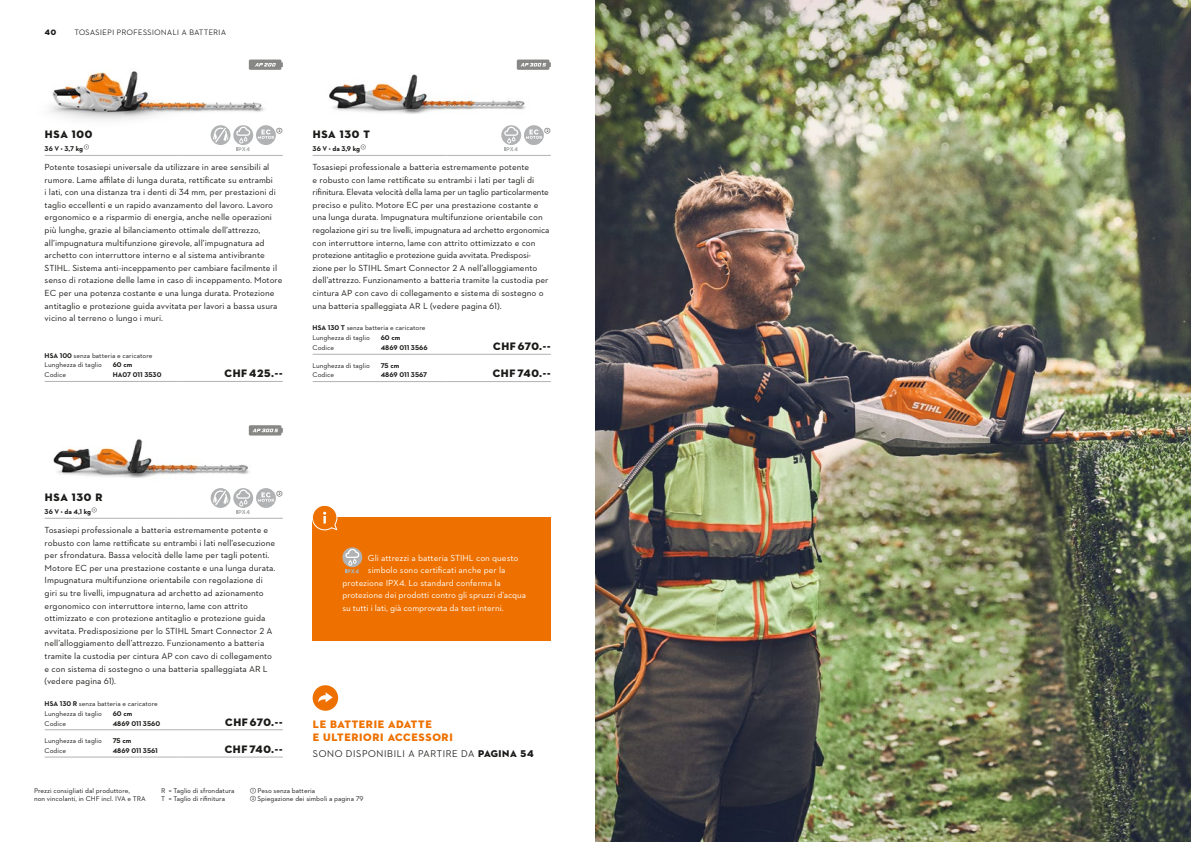
<style>
.page{position:relative;width:1191px;height:842px;background:#fff}
.page>*{position:absolute;margin:0;border:0;box-sizing:border-box;transform-origin:0 0}
.t1{font:11px "STIHL Contraface Display Titling";color:#1a1a18}
.t2{font:11px/12.1px "STIHL Contraface Display Titling";color:#ee7100}
.t3{font:500 10px "STIHL Contraface Display";color:#1a1a18}
.t4{font:9px/12.6px "STIHL Contraface Text";color:#1a1a18}
.t5{font:9px "STIHL Contraface Text";letter-spacing:-.01em;color:#fff}
.t6{font:500 8px "STIHL Contraface Display";letter-spacing:-.01em;color:#1a1a18}
.t7{font:8px "STIHL Contraface Display Titling";color:#1a1a18}
.t8{font:7px/8.4px "STIHL Contraface Text";color:#1a1a18}
.t9{font:700 7px "STIHL Contraface Text";color:#1a1a18}
.t10{font:500 7px "STIHL Contraface Display";color:#1a1a18}
.s1{font-weight:700}
.s2{font-family:"STIHL Contraface Display Titling";font-weight:400}
.s3{font-family:"STIHL Contraface Display";font-weight:500}
</style>
<div class="page">
<img style="left:49px;top:68px;width:216px;height:62px">
<img style="left:329px;top:74px;width:202px;height:52px">
<img style="left:53px;top:426px;width:206px;height:76px">
<svg style="left:313px;top:685px;width:25px;height:26px"></svg>
<svg style="left:249px;top:60px;width:34px;height:10px"></svg>
<hr style="left:45px;top:155px;width:134px;height:1px;background:#b1b2b3">
<hr style="left:179px;top:155px;width:104px;height:1px;background:#b1b2b3">
<hr style="left:45px;top:381px;width:134px;height:1px;background:#b1b2b3">
<hr style="left:179px;top:381px;width:104px;height:1px;background:#b1b2b3">
<svg style="left:211px;top:125px;width:19px;height:20px"></svg>
<svg style="left:213px;top:128px;width:15px;height:15px"></svg>
<svg style="left:233px;top:125px;width:20px;height:20px"></svg>
<svg style="left:236px;top:127px;width:14px;height:24px"></svg>
<div style="left:256px;top:125px;width:20px;height:20px;background:#b1b2b3;border-radius:50%"></div>
<svg style="left:258px;top:129px;width:16px;height:10px"></svg>
<svg style="left:517px;top:60px;width:34px;height:10px"></svg>
<hr style="left:313px;top:155px;width:133px;height:1px;background:#b1b2b3">
<hr style="left:446px;top:155px;width:105px;height:1px;background:#b1b2b3">
<hr style="left:313px;top:354px;width:133px;height:1px;background:#b1b2b3">
<hr style="left:446px;top:354px;width:105px;height:1px;background:#b1b2b3">
<hr style="left:313px;top:381px;width:133px;height:1px;background:#b1b2b3">
<hr style="left:446px;top:381px;width:105px;height:1px;background:#b1b2b3">
<svg style="left:501px;top:125px;width:20px;height:20px"></svg>
<svg style="left:504px;top:127px;width:14px;height:24px"></svg>
<div style="left:524px;top:125px;width:20px;height:20px;background:#b1b2b3;border-radius:50%"></div>
<svg style="left:526px;top:129px;width:16px;height:10px"></svg>
<svg style="left:249px;top:425px;width:34px;height:10px"></svg>
<hr style="left:45px;top:518px;width:134px;height:1px;background:#b1b2b3">
<hr style="left:179px;top:518px;width:104px;height:1px;background:#b1b2b3">
<hr style="left:45px;top:729px;width:134px;height:1px;background:#b1b2b3">
<hr style="left:179px;top:729px;width:104px;height:1px;background:#b1b2b3">
<hr style="left:45px;top:757px;width:134px;height:1px;background:#b1b2b3">
<hr style="left:179px;top:757px;width:104px;height:1px;background:#b1b2b3">
<div style="left:211px;top:488px;width:19px;height:20px;background:#b1b2b3;border-radius:50%"></div>
<svg style="left:213px;top:490px;width:15px;height:15px"></svg>
<div style="left:233px;top:488px;width:20px;height:20px;background:#b1b2b3;border-radius:50%"></div>
<svg style="left:236px;top:489px;width:14px;height:25px"></svg>
<div style="left:256px;top:488px;width:20px;height:20px;background:#b1b2b3;border-radius:50%"></div>
<svg style="left:258px;top:492px;width:16px;height:10px"></svg>
<div style="left:313px;top:518px;width:238px;height:123px;background:#ee7100"></div>
<svg style="left:342px;top:547px;width:20px;height:20px"></svg>
<svg style="left:345px;top:549px;width:14px;height:24px"></svg>
<svg style="left:312px;top:505px;width:25px;height:25px"></svg>
<img style="left:595px;top:0;width:596px;height:842px">
<p class="t7" style="left:45px;top:27px;width:13px">40</p>
<p class="t6" style="left:74px;top:28px;width:153px">TOSASIEPI PROFESSIONALI A BATTERIA</p>
<p class="t1" style="left:45px;top:127px;width:49px">HSA 100</p>
<p class="t10" style="left:276px;top:127px;width:8px">2</p>
<p class="t9" style="left:45px;top:144px;width:43px">36 V • 3,7 kg <sup>1</sup></p>
<p class="t4" style="left:45px;top:161px;width:239px">Potente tosasiepi universale da utilizzare in aree sensibili al rumore. Lame affilate di lunga durata, rettificate su entrambi<br>i lati, con una distanza tra i denti di 34 mm, per prestazioni di taglio eccellenti e un rapido avanzamento del lavoro. Lavoro ergonomico e a risparmio di energia, anche nelle operazioni più lunghe, grazie al bilanciamento ottimale dell’attrezzo, all’impugnatura multifunzione girevole, all’impugnatura ad archetto con interruttore interno e al sistema antivibrante STIHL. Sistema anti-inceppamento per cambiare facilmente il senso di rotazione delle lame in caso di inceppamento. Motore EC per una potenza costante e una lunga durata. Protezione antitaglio e protezione guida avvitata per lavori a bassa usura vicino al terreno o lungo i muri.</p>
<p class="t8" style="left:45px;top:350px;width:109px;line-height:9.8px"><span class="s1">HSA 100</span> senza batteria e caricatore<br>Lunghezza di taglio</p>
<p class="t9" style="left:113px;top:360px;width:21px">60 cm</p>
<p class="t8" style="left:45px;top:370px;width:23px">Codice</p>
<p class="t9" style="left:113px;top:370px;width:50px">HA07 011 3530</p>
<p class="t1" style="left:224px;top:366px;width:60px">CHF425.--</p>
<p class="t1" style="left:313px;top:127px;width:59px">HSA 130 T</p>
<p class="t10" style="left:544px;top:127px;width:8px">2</p>
<p class="t9" style="left:313px;top:144px;width:52px">36 V • da 3,9 kg <sup>1</sup></p>
<p class="t4" style="left:313px;top:161px;width:238px">Tosasiepi professionale a batteria estremamente potente<br>e robusto con lame rettificate su entrambi i lati per tagli di rifinitura. Elevata velocità della lama per un taglio particolarmente preciso e pulito. Motore EC per una prestazione costante e una lunga durata. Impugnatura multifunzione orientabile con regolazione giri su tre livelli, impugnatura ad archetto ergonomica con interruttore interno, lame con attrito ottimizzato e con protezione antitaglio e protezione guida avvitata. Predisposi&shy;zione per lo STIHL Smart Connector 2 A nell’alloggiamento dell’attrezzo. Funzionamento a batteria tramite la custodia per cintura AP con cavo di collegamento e sistema di sostegno o una batteria spalleggiata AR L (vedere pagina 61).</p>
<p class="t8" style="left:313px;top:323px;width:114px;line-height:9.8px"><span class="s1">HSA 130 T</span> senza batteria e caricatore<br>Lunghezza di taglio</p>
<p class="t9" style="left:381px;top:333px;width:21px">60 cm</p>
<p class="t8" style="left:313px;top:343px;width:23px">Codice</p>
<p class="t9" style="left:381px;top:343px;width:48px">4869 011 3566</p>
<p class="t1" style="left:493px;top:339px;width:60px">CHF670.--</p>
<p class="t8" style="left:313px;top:361px;width:59px">Lunghezza di taglio</p>
<p class="t9" style="left:381px;top:361px;width:20px">75 cm</p>
<p class="t8" style="left:313px;top:371px;width:23px">Codice</p>
<p class="t9" style="left:381px;top:370px;width:48px">4869 011 3567</p>
<p class="t1" style="left:492px;top:367px;width:60px">CHF740.--</p>
<p class="t1" style="left:45px;top:490px;width:60px">HSA 130 R</p>
<p class="t10" style="left:276px;top:490px;width:8px">2</p>
<p class="t9" style="left:45px;top:507px;width:51px">36 V • da 4,1 kg <sup>1</sup></p>
<p class="t4" style="left:45px;top:523px;width:232px">Tosasiepi professionale a batteria estremamente potente e robusto con lame rettificate su entrambi i lati nell’esecuzione per sfrondatura. Bassa velocità delle lame per tagli potenti.<br>Motore EC per una prestazione costante e una lunga durata.<br>Impugnatura multifunzione orientabile con regolazione di giri su tre livelli, impugnatura ad archetto ad azionamento ergonomico con interruttore interno, lame con attrito ottimizzato e con protezione antitaglio e protezione guida avvitata. Predisposizione per lo STIHL Smart Connector 2 A nell’alloggiamento dell’attrezzo. Funzionamento a batteria tramite la custodia per cintura AP con cavo di collegamento e con sistema di sostegno o una batteria spalleggiata AR L (vedere pagina 61).</p>
<p class="t8" style="left:45px;top:698px;width:115px;line-height:9.8px"><span class="s1">HSA 130 R</span> senza batteria e caricatore<br>Lunghezza di taglio</p>
<p class="t9" style="left:113px;top:709px;width:21px">60 cm</p>
<p class="t8" style="left:45px;top:719px;width:23px">Codice</p>
<p class="t9" style="left:113px;top:719px;width:49px">4869 011 3560</p>
<p class="t1" style="left:225px;top:715px;width:60px">CHF670.--</p>
<p class="t8" style="left:45px;top:736px;width:59px">Lunghezza di taglio</p>
<p class="t9" style="left:113px;top:736px;width:20px">75 cm</p>
<p class="t8" style="left:45px;top:746px;width:23px">Codice</p>
<p class="t9" style="left:113px;top:746px;width:46px">4869 011 3561</p>
<p class="t1" style="left:224px;top:742px;width:60px">CHF740.--</p>
<p class="t5" style="left:368px;top:552px;width:152px">Gli attrezzi a batteria STIHL con questo</p>
<p class="t5" style="left:368px;top:564px;width:139px">simbolo sono certificati anche per la</p>
<p class="t5" style="left:342px;top:577px;width:160px">protezione IPX4. Lo standard conferma la</p>
<p class="t5" style="left:342px;top:590px;width:185px">protezione dei prodotti contro gli spruzzi d’acqua</p>
<p class="t5" style="left:342px;top:602px;width:163px">su tutti i lati, già comprovata da test interni.</p>
<p class="t2" style="left:313px;top:719px;width:142px">LE BATTERIE ADATTE<br>E ULTERIORI ACCESSORI</p>
<p class="t3" style="left:313px;top:748px;width:223px">SONO DISPONIBILI A PARTIRE DA <span class="s2">PAGINA 54</span></p>
<p class="t8" style="left:34px;top:786px;width:113px">Prezzi consigliati dal produttore,<br>non vincolanti, in CHF incl. IVA e TRA</p>
<p class="t8" style="left:161px;top:786px;width:75px">R = Taglio di sfrondatura<br>T = Taglio di rifinitura</p>
<p class="t8" style="left:250px;top:786px;width:115px"><span class="s3">1</span> Peso senza batteria<br><span class="s3">2</span> Spiegazione dei simboli a pagina 79</p>
</div>
